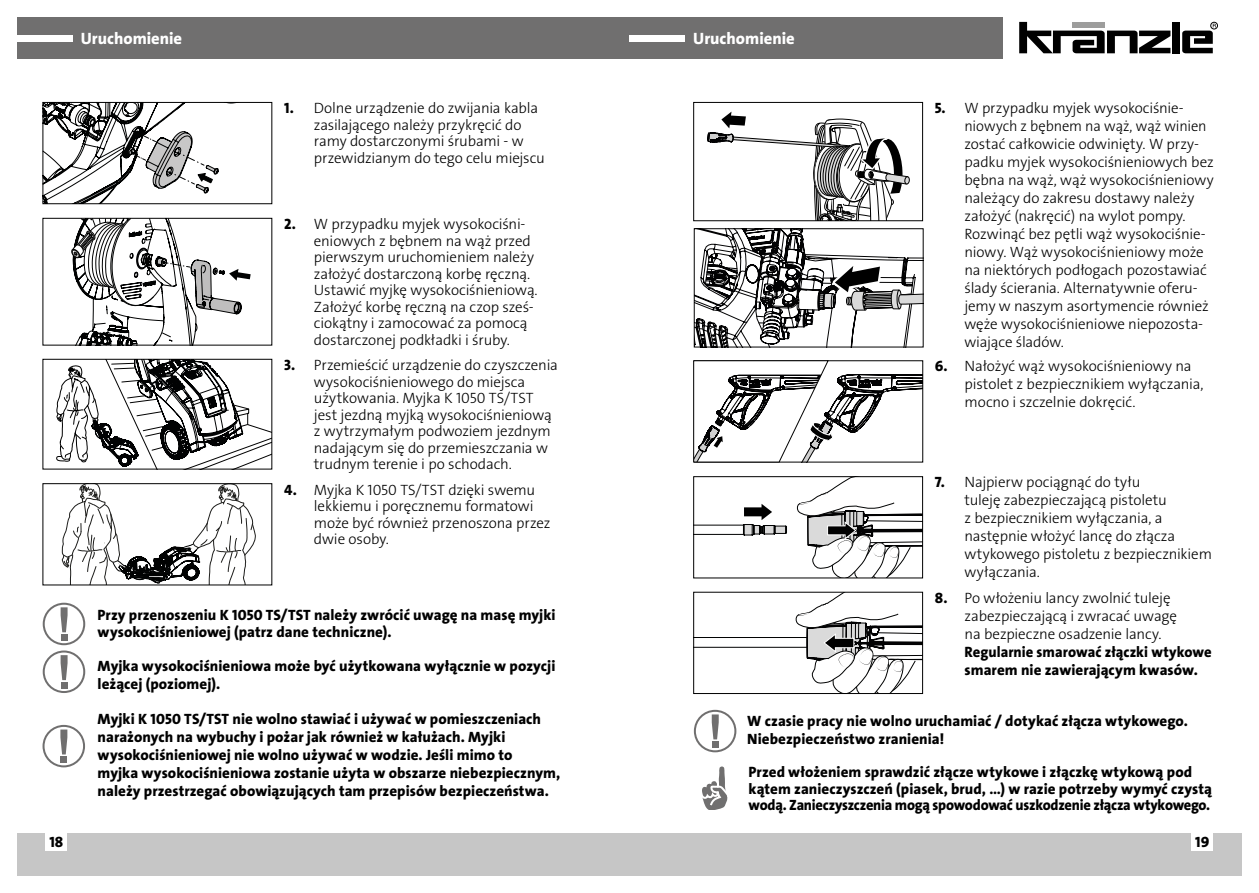
<style>
.page{position:relative;width:1259px;height:893px;background:#fff}
.page>*{position:absolute;margin:0;border:0;box-sizing:border-box;transform-origin:0 0}
.t1{font:16.5px "The Sans LP8 Ex Bld";color:#fff}
.t2{font:15px/18px "The Sans LP3 Lig";letter-spacing:-.01em;color:#000}
.t3{font:15px/18px "The Sans LP8 Ex Bld";color:#000}
.s1{font-family:"The Sans LP8 Ex Bld"}
</style>
<div class="page">
<div style="left:629px;top:833px;width:613px;height:43px;background:#c6c6c6"></div>
<div style="left:17px;top:833px;width:612px;height:43px;background:#c6c6c6"></div>
<div style="left:1191px;top:833px;width:22px;height:18px;background:#fff"></div>
<div style="left:46px;top:833px;width:21px;height:18px;background:#fff"></div>
<div style="left:17px;top:17px;width:985px;height:41px;background:#706f6f"></div>
<div style="left:17px;top:35px;width:55px;height:6px;background:#fff"></div>
<div style="left:629px;top:35px;width:56px;height:6px;background:#fff"></div>
<svg style="left:1019px;top:22px;width:151px;height:31px"></svg>
<div style="left:1172px;top:22px;width:7px;height:31px;background:#000"></div>
<div style="left:1210px;top:22px;width:7px;height:7px;border:1px solid #000;border-radius:50%"></div>
<svg style="left:1182px;top:24px;width:34px;height:29px"></svg>
<svg style="left:45px;top:104px;width:174px;height:98px"></svg>
<div style="left:43px;top:102px;width:229px;height:102px;border:1px solid #000"></div>
<svg style="left:56px;top:361px;width:214px;height:106px"></svg>
<div style="left:43px;top:359px;width:229px;height:110px;border:1px solid #000"></div>
<svg style="left:62px;top:485px;width:194px;height:98px"></svg>
<div style="left:43px;top:483px;width:229px;height:102px;border:1px solid #000"></div>
<svg style="left:43px;top:603px;width:42px;height:90px"></svg>
<div style="left:61px;top:634px;width:6px;height:7px;background:#706f6f"></div>
<svg style="left:71px;top:220px;width:180px;height:123px"></svg>
<div style="left:43px;top:218px;width:229px;height:127px;border:1px solid #000"></div>
<svg style="left:694px;top:710px;width:42px;height:42px"></svg>
<div style="left:712px;top:741px;width:6px;height:7px;background:#706f6f"></div>
<svg style="left:43px;top:725px;width:42px;height:42px"></svg>
<div style="left:61px;top:756px;width:6px;height:7px;background:#706f6f"></div>
<svg style="left:693px;top:102px;width:230px;height:120px"></svg>
<svg style="left:693px;top:228px;width:231px;height:120px"></svg>
<svg style="left:702px;top:766px;width:26px;height:43px"></svg>
<svg style="left:693px;top:591px;width:230px;height:103px"></svg>
<svg style="left:693px;top:476px;width:230px;height:103px"></svg>
<svg style="left:693px;top:360px;width:230px;height:103px"></svg>
<p class="t1" style="left:81px;top:28px;width:103px">Uruchomienie</p>
<p class="t1" style="left:693px;top:28px;width:103px">Uruchomienie</p>
<p class="t2" style="left:314px;top:100px;width:232px;line-height:16.5px;text-indent:-30px"><span class="s1">1.</span> Dolne urządzenie do zwijania kabla zasilającego należy przykręcić do ramy dostarczonymi śrubami - w przewidzianym do tego celu miejscu</p>
<p class="t2" style="left:314px;top:216px;width:225px;line-height:16.5px;text-indent:-30px"><span class="s1">2.</span> W przypadku myjek wysokociśni&shy;eniowych z bębnem na wąż przed pierwszym uruchomieniem należy założyć dostarczoną korbę ręczną.<br>Ustawić myjkę wysokociśnieniową.<br>Założyć korbę ręczną na czop sześ&shy;ciokątny i zamocować za pomocą dostarczonej podkładki i śruby.</p>
<p class="t2" style="left:314px;top:357px;width:246px;line-height:16.5px;text-indent:-30px"><span class="s1">3.</span> Przemieścić urządzenie do czyszczenia wysokociśnieniowego do miejsca użytkowania. Myjka K 1050 TS/TST jest jezdną myjką wysokociśnieniową z wytrzymałym podwoziem jezdnym nadającym się do przemieszczania w trudnym terenie i po schodach.</p>
<p class="t2" style="left:314px;top:482px;width:238px;line-height:16.5px;text-indent:-30px"><span class="s1">4.</span> Myjka K 1050 TS/TST dzięki swemu lekkiemu i poręcznemu formatowi może być również przenoszona przez dwie osoby.</p>
<p class="t2" style="left:964px;top:99px;width:251px;text-indent:-30px"><span class="s1">5.</span> W przypadku myjek wysokociśnie&shy;niowych z bębnem na wąż, wąż winien zostać całkowicie odwinięty. W przy&shy;padku myjek wysokociśnieniowych bez bębna na wąż, wąż wysokociśnieniowy należący do zakresu dostawy należy założyć (nakręcić) na wylot pompy.<br>Rozwinąć bez pętli wąż wysokociśnie&shy;niowy. Wąż wysokociśnieniowy może na niektórych podłogach pozostawiać ślady ścierania. Alternatywnie oferu&shy;jemy w naszym asortymencie również węże wysokociśnieniowe niepozosta&shy;wiające śladów.</p>
<p class="t2" style="left:964px;top:357px;width:240px;text-indent:-30px"><span class="s1">6.</span> Nałożyć wąż wysokociśnieniowy na pistolet z bezpiecznikiem wyłączania, mocno i szczelnie dokręcić.</p>
<p class="t2" style="left:964px;top:473px;width:249px;text-indent:-30px"><span class="s1">7.</span> Najpierw pociągnąć do tyłu<br>tuleję zabezpieczającą pistoletu<br>z bezpiecznikiem wyłączania, a następnie włożyć lancę do złącza wtykowego pistoletu z bezpiecznikiem wyłączania.</p>
<p class="t3" style="left:98px;top:607px;width:459px;line-height:16.5px">Przy przenoszeniu K 1050 TS/TST należy zwrócić uwagę na masę myjki wysokociśnieniowej (patrz dane techniczne).</p>
<p class="t3" style="left:98px;top:657px;width:459px">Myjka wysokociśnieniowa może być użytkowana wyłącznie w pozycji leżącej (poziomej).</p>
<p class="t3" style="left:98px;top:710px;width:464px">Myjki K 1050 TS/TST nie wolno stawiać i używać w pomieszczeniach narażonych na wybuchy i pożar jak również w kałużach. Myjki wysokociśnieniowej nie wolno używać w wodzie. Jeśli mimo to<br>myjka wysokociśnieniowa zostanie użyta w obszarze niebezpiecznym, należy przestrzegać obowiązujących tam przepisów bezpieczeństwa.</p>
<p class="t2" style="left:964px;top:589px;width:214px;text-indent:-30px"><span class="s1">8.</span> Po włożeniu lancy zwolnić tuleję zabezpieczającą i zwracać uwagę na bezpieczne osadzenie lancy.</p>
<p class="t3" style="left:964px;top:643px;width:248px">Regularnie smarować złączki wtykowe smarem nie zawierającym kwasów.</p>
<p class="t3" style="left:747px;top:712px;width:442px">W czasie pracy nie wolno uruchamiać / dotykać złącza wtykowego.<br>Niebezpieczeństwo zranienia!</p>
<p class="t3" style="left:748px;top:764px;width:465px;line-height:16.5px">Przed włożeniem sprawdzić złącze wtykowe i złączkę wtykową pod kątem zanieczyszczeń (piasek, brud, …) w razie potrzeby wymyć czystą wodą. Zanieczyszczenia mogą spowodować uszkodzenie złącza wtykowego.</p>
<p class="t3" style="left:49px;top:833px;width:15px">18</p>
<p class="t3" style="left:1195px;top:833px;width:16px">19</p>
</div>
